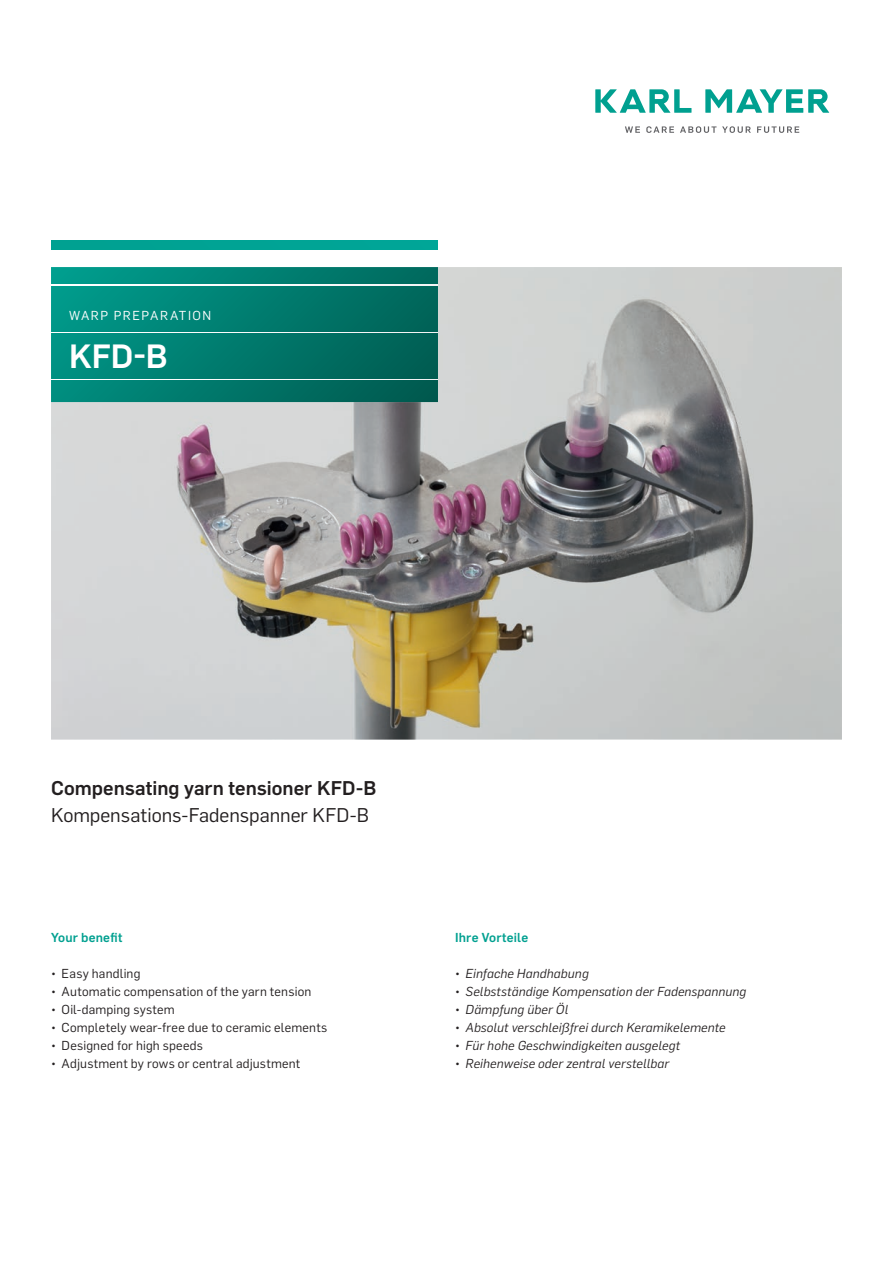
<style>
.page{position:relative;width:893px;height:1263px;background:#fff}
.page>*{position:absolute;margin:0;border:0;box-sizing:border-box;transform-origin:0 0}
.t1{font:500 33px "Flama";color:#fff}
.t2{font:19.5px "Flama";color:#231f20}
.t3{font:500 19.5px "Flama";color:#231f20}
.t4{font:italic 12.75px "Flama";letter-spacing:.015em;color:#231f20}
.t5{font:12.75px "Flama";letter-spacing:.015em;color:#231f20}
.t6{font:500 12.75px "Flama";letter-spacing:.015em;color:#00a090}
.t7{font:12.75px "Flama";letter-spacing:.12em;color:#fff}
.s1{font-style:normal}
</style>
<div class="page">
<img style="left:51px;top:267px;width:791px;height:473px">
<div style="left:51px;top:240px;width:387px;height:9px;background:#00a394"></div>
<svg style="left:51px;top:267px;width:387px;height:135px;background:#027c6f"></svg>
<img style="left:51px;top:379px;width:387px;height:1px">
<img style="left:51px;top:332px;width:387px;height:1px">
<img style="left:51px;top:285px;width:387px;height:1px">
<svg style="left:625px;top:126px;width:15px;height:7px"></svg>
<svg style="left:646px;top:126px;width:28px;height:7px"></svg>
<svg style="left:680px;top:126px;width:36px;height:7px"></svg>
<svg style="left:722px;top:126px;width:29px;height:7px"></svg>
<svg style="left:757px;top:126px;width:42px;height:7px"></svg>
<svg style="left:595px;top:89px;width:96px;height:24px"></svg>
<svg style="left:705px;top:89px;width:124px;height:24px"></svg>
<p class="t7" style="left:69px;top:306px;width:144px">WARP PREPARATION</p>
<h1 class="t1" style="left:69px;top:331px;width:100px">KFD-B</h1>
<h2 class="t3" style="left:51px;top:774px;width:327px">Compensating yarn tensioner KFD-B</h2>
<h2 class="t2" style="left:51px;top:801px;width:320px">Kompensations-Fadenspanner KFD-B</h2>
<p class="t6" style="left:51px;top:928px;width:73px">Your benefit</p>
<p class="t5" style="left:51px;top:964px;width:91px">• Easy handling</p>
<p class="t5" style="left:51px;top:982px;width:262px">• Automatic compensation of the yarn tension</p>
<p class="t5" style="left:51px;top:1000px;width:125px">• Oil-damping system</p>
<p class="t5" style="left:51px;top:1018px;width:278px">• Completely wear-free due to ceramic elements</p>
<p class="t5" style="left:51px;top:1036px;width:153px">• Designed for high speeds</p>
<p class="t5" style="left:51px;top:1054px;width:251px">• Adjustment by rows or central adjustment</p>
<p class="t6" style="left:455px;top:928px;width:75px">Ihre Vorteile</p>
<p class="t4" style="left:455px;top:964px;width:135px"><span class="s1">•</span> Einfache Handhabung</p>
<p class="t4" style="left:455px;top:982px;width:293px"><span class="s1">•</span> Selbstständige Kompensation der Fadenspannung</p>
<p class="t4" style="left:455px;top:1000px;width:115px"><span class="s1">•</span> Dämpfung über Öl</p>
<p class="t4" style="left:455px;top:1018px;width:272px"><span class="s1">•</span> Absolut verschleißfrei durch Keramikelemente</p>
<p class="t4" style="left:455px;top:1036px;width:227px"><span class="s1">•</span> Für hohe Geschwindigkeiten ausgelegt</p>
<p class="t4" style="left:455px;top:1054px;width:216px"><span class="s1">•</span> Reihenweise oder zentral verstellbar</p>
</div>
